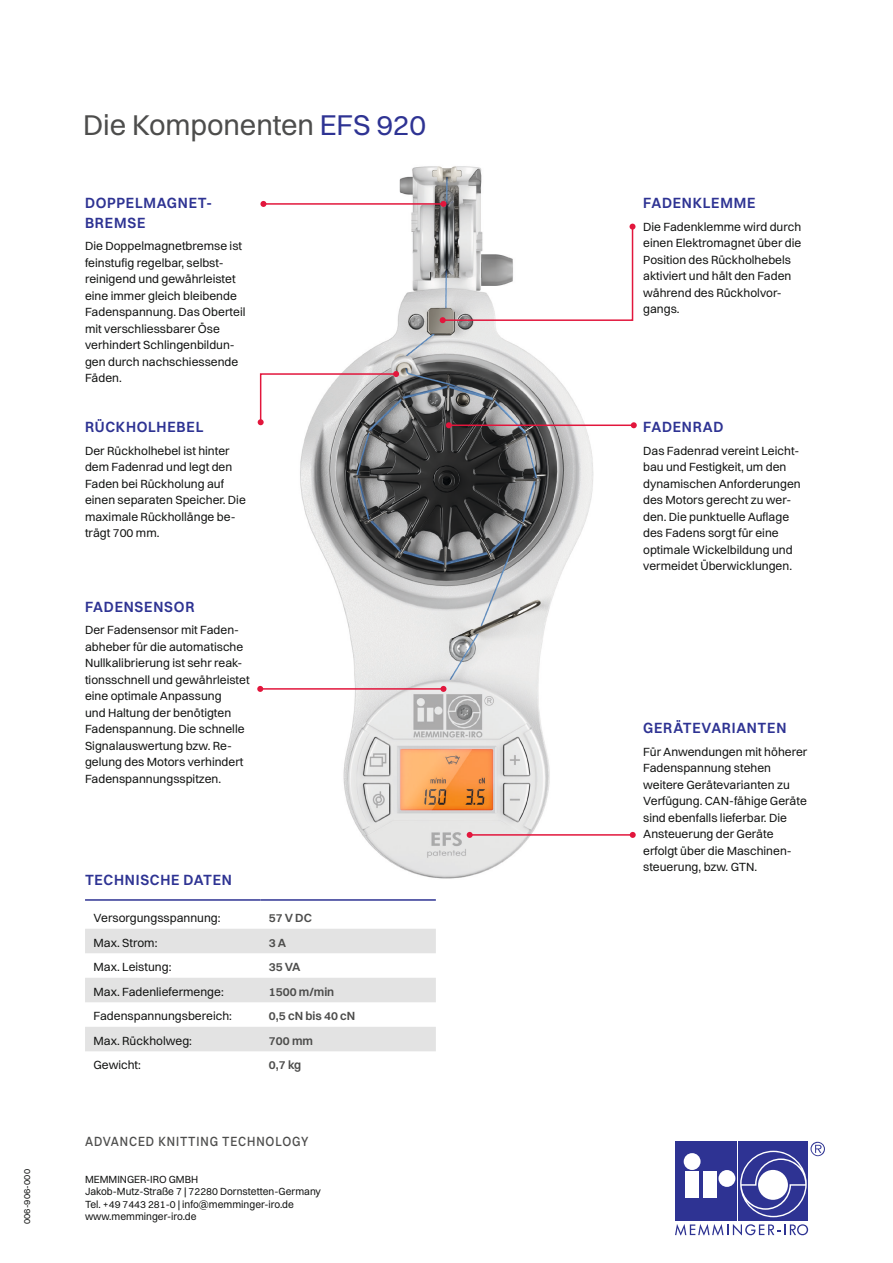
<style>
.page{position:relative;width:893px;height:1263px;background:#fff}
.page>*{position:absolute;margin:0;border:0;box-sizing:border-box;transform-origin:0 0}
.t1{font:28.95px "Switzer";letter-spacing:-.005em;color:#4d4d4c}
.t2{font:600 15px/19.5px "Switzer";letter-spacing:.05em;color:#2e3393;scale:.95 1}
.t3{font:500 13.5px "Switzer";letter-spacing:.075em;color:#4d4d4c;scale:.88 1}
.t4{font:12px/16.5px "Switzer";color:#131413}
.t5{font:600 12px "Switzer";color:#4d4d4c}
.t6{font:10.5px/12.6px "Switzer";color:#131413}
.t7{font:9px "Switzer";letter-spacing:.01em;color:#131413}
.s1{color:#2e3393}
</style>
<div class="page">
<div style="left:675px;top:1142px;width:62px;height:79px;background:#2e3393"></div>
<div style="left:738px;top:1142px;width:70px;height:79px;background:#2e3393"></div>
<svg style="left:675px;top:1224px;width:133px;height:11px"></svg>
<div style="left:685px;top:1171px;width:14px;height:26px;background:#fff"></div>
<div style="left:703px;top:1171px;width:14px;height:26px;background:#fff"></div>
<div style="left:684px;top:1153px;width:17px;height:17px;background:#fff;border-radius:50%"></div>
<div style="left:718px;top:1170px;width:17px;height:17px;background:#fff;border-radius:50%"></div>
<svg style="left:740px;top:1142px;width:85px;height:75px"></svg>
<div style="left:758px;top:1170px;width:30px;height:30px;background:#fff;border-radius:50%"></div>
<img style="left:260px;top:166px;width:372px;height:713px">
<svg style="left:440px;top:224px;width:195px;height:99px"></svg>
<hr style="left:263px;top:203px;width:180px;height:2px;background:#e2163c">
<svg style="left:260px;top:201px;width:6px;height:6px"></svg>
<svg style="left:440px;top:201px;width:6px;height:6px"></svg>
<svg style="left:258px;top:371px;width:141px;height:54px"></svg>
<hr style="left:260px;top:688px;width:183px;height:2px;background:#e2163c">
<svg style="left:257px;top:686px;width:6px;height:6px"></svg>
<svg style="left:440px;top:686px;width:6px;height:6px"></svg>
<hr style="left:449px;top:424px;width:185px;height:2px;background:#e2163c">
<svg style="left:631px;top:422px;width:6px;height:6px"></svg>
<svg style="left:446px;top:422px;width:6px;height:6px"></svg>
<hr style="left:470px;top:834px;width:163px;height:2px;background:#e2163c">
<svg style="left:630px;top:832px;width:6px;height:6px"></svg>
<svg style="left:467px;top:832px;width:6px;height:6px"></svg>
<svg style="left:85px;top:929px;width:351px;height:122px"></svg>
<hr style="left:85px;top:899px;width:175px;height:2px;background:#2e3393">
<hr style="left:260px;top:899px;width:176px;height:2px;background:#2e3393">
<p class="t7" style="left:22px;top:1224px;width:56px;rotate:-90deg">006-906-000</p>
<h1 class="t1" style="left:83px;top:107px;width:344px">Die Komponenten <span class="s1">EFS 920</span></h1>
<p class="t2" style="left:85px;top:193px;width:135px">DOPPELMAGNET-<br>BREMSE</p>
<p class="t4" style="left:85px;top:238px;width:162px">Die Doppelmagnetbremse ist feinstufig regelbar, selbst&shy;reinigend und gewährleistet eine immer gleich bleibende<br>Fadenspannung. Das Oberteil mit verschliessbarer Öse verhindert Schlingenbildun&shy;gen durch nachschiessende<br>Fäden.</p>
<p class="t2" style="left:85px;top:417px;width:126px">RÜCKHOLHEBEL</p>
<p class="t4" style="left:85px;top:442px;width:162px">Der Rückholhebel ist hinter dem Fadenrad und legt den<br>Faden bei Rückholung auf einen separaten Speicher. Die maximale Rückhollänge be&shy;trägt 700 mm.</p>
<p class="t2" style="left:85px;top:596px;width:117px">FADENSENSOR</p>
<p class="t4" style="left:85px;top:621px;width:166px">Der Fadensensor mit Faden&shy;abheber für die automatische<br>Nullkalibrierung ist sehr reak&shy;tionsschnell und gewährleistet eine optimale Anpassung<br>und Haltung der benötigten<br>Fadenspannung. Die schnelle<br>Signalauswertung bzw. Re&shy;gelung des Motors verhindert<br>Fadenspannungsspitzen.</p>
<p class="t2" style="left:85px;top:870px;width:156px">TECHNISCHE DATEN</p>
<p class="t4" style="left:94px;top:910px;width:129px">Versorgungsspannung:</p>
<p class="t5" style="left:269px;top:911px;width:45px">57 V DC</p>
<p class="t4" style="left:94px;top:934px;width:65px">Max. Strom:</p>
<p class="t5" style="left:269px;top:935px;width:19px">3 A</p>
<p class="t4" style="left:94px;top:959px;width:79px">Max. Leistung:</p>
<p class="t5" style="left:269px;top:960px;width:33px">35 VA</p>
<p class="t4" style="left:94px;top:983px;width:132px">Max. Fadenliefermenge:</p>
<p class="t5" style="left:269px;top:984px;width:67px">1500 m/min</p>
<p class="t4" style="left:94px;top:1008px;width:140px">Fadenspannungsbereich:</p>
<p class="t5" style="left:269px;top:1009px;width:88px">0,5 cN bis 40 cN</p>
<p class="t4" style="left:94px;top:1032px;width:100px">Max. Rückholweg:</p>
<p class="t5" style="left:269px;top:1033px;width:46px">700 mm</p>
<p class="t4" style="left:94px;top:1057px;width:49px">Gewicht:</p>
<p class="t5" style="left:269px;top:1058px;width:34px">0,7 kg</p>
<p class="t3" style="left:85px;top:1133px;width:255px">ADVANCED KNITTING TECHNOLOGY</p>
<p class="t6" style="left:85px;top:1172px;width:237px">MEMMINGER-IRO GMBH<br>Jakob-Mutz-Straße 7 | 72280 Dornstetten-Germany Tel. +49 7443 281-0 | info@memminger-iro.de www.memminger-iro.de</p>
<p class="t2" style="left:643px;top:193px;width:120px">FADENKLEMME</p>
<p class="t4" style="left:643px;top:218px;width:160px">Die Fadenklemme wird durch einen Elektromagnet über die<br>Position des Rückholhebels aktiviert und hält den Faden während des Rückholvor&shy;gangs.</p>
<p class="t2" style="left:643px;top:417px;width:86px">FADENRAD</p>
<p class="t4" style="left:643px;top:442px;width:159px">Das Fadenrad vereint Leicht&shy;bau und Festigkeit, um den dynamischen Anforderungen des Motors gerecht zu wer&shy;den. Die punktuelle Auflage des Fadens sorgt für eine optimale Wickelbildung und vermeidet Überwicklungen.</p>
<p class="t2" style="left:643px;top:718px;width:152px">GERÄTEVARIANTEN</p>
<p class="t4" style="left:643px;top:743px;width:166px">Für Anwendungen mit höherer<br>Fadenspannung stehen weitere Gerätevarianten zu<br>Verfügung. CAN-fähige Geräte sind ebenfalls lieferbar. Die<br>Ansteuerung der Geräte erfolgt über die Maschinen&shy;steuerung, bzw. GTN.</p>
</div>
